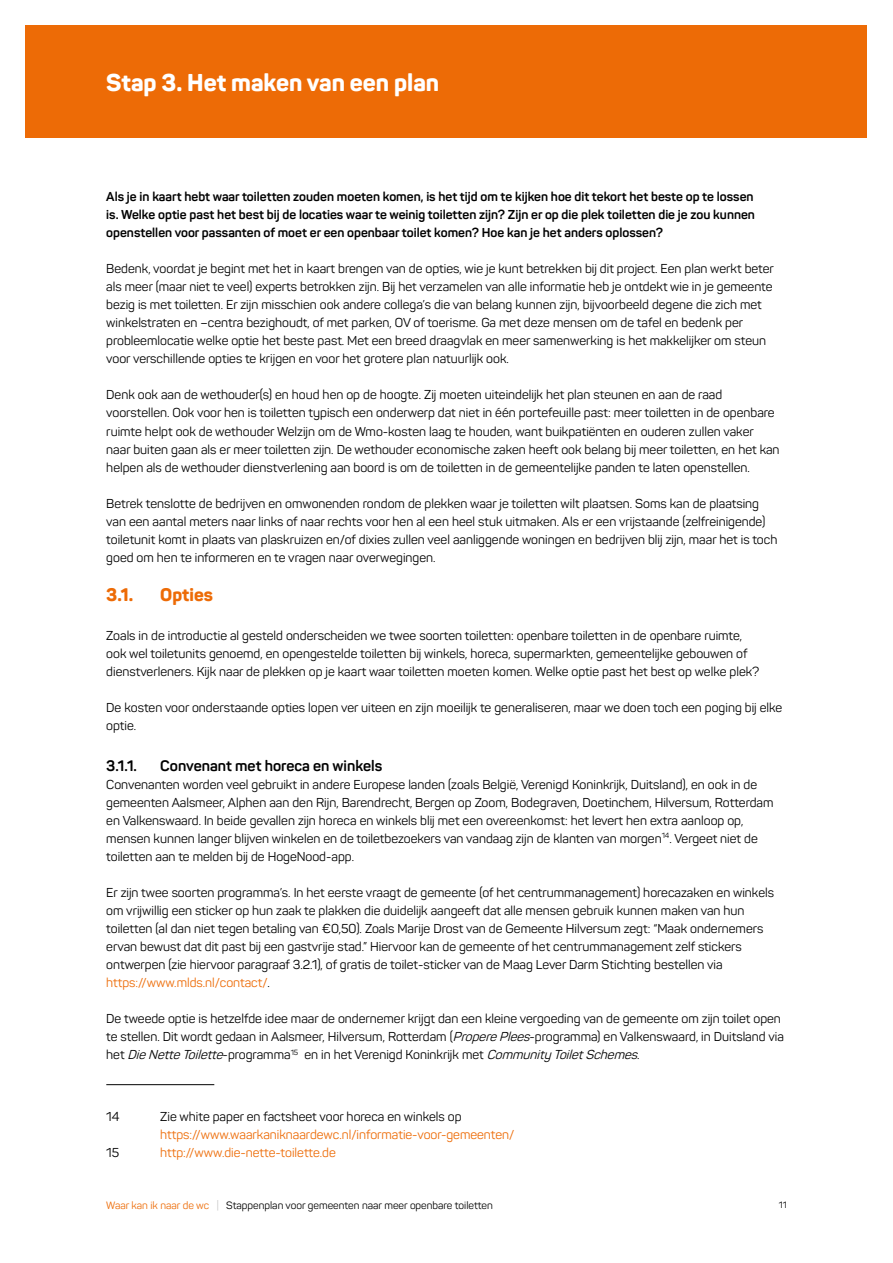
<style>
.page{position:relative;width:893px;height:1263px;background:#fff}
.page>*{position:absolute;margin:0;border:0;box-sizing:border-box;transform-origin:0 0}
.t1{font:800 24px "Panton";color:#fff}
.t2{font:800 18px "Panton";color:#ed6b06}
.t3{font:700 15px "Panton";color:#000}
.t4{font:12.75px/18px "Panton";color:#000}
.t5{font:700 12.75px/18px "Panton";color:#000;text-align:justify}
.t6{font:12.75px "Panton";color:#ed6b06}
.t7{font:10.5px "Panton";color:#000}
.t8{font:9px "Panton";color:#000}
.s1{color:#ed6b06}
.s2{font-style:italic}
.s3{color:#c6c6c6}
</style>
<div class="page">
<div style="left:26px;top:26px;width:841px;height:112px;background:#ed6b06"></div>
<hr style="left:106px;top:1084px;width:108px;height:1px;background:#000">
<h1 class="t1" style="left:106px;top:67px;width:334px">Stap 3. Het maken van een plan</h1>
<p class="t5" style="left:106px;top:188px;width:650px">Als je in kaart hebt waar toiletten zouden moeten komen, is het tijd om te kijken hoe dit tekort het beste op te lossen is. Welke optie past het best bij de locaties waar te weinig toiletten zijn? Zijn er op die plek toiletten die je zou kunnen openstellen voor passanten of moet er een openbaar toilet komen? Hoe kan je het anders oplossen?</p>
<p class="t4" style="left:106px;top:260px;width:669px">Bedenk, voordat je begint met het in kaart brengen van de opties, wie je kunt betrekken bij dit project. Een plan werkt beter als meer (maar niet te veel) experts betrokken zijn. Bij het verzamelen van alle informatie heb je ontdekt wie in je gemeente bezig is met toiletten. Er zijn misschien ook andere collega’s die van belang kunnen zijn, bijvoorbeeld degene die zich met winkelstraten en –centra bezighoudt, of met parken, OV of toerisme. Ga met deze mensen om de tafel en bedenk per probleemlocatie welke optie het beste past. Met een breed draagvlak en meer samenwerking is het makkelijker om steun voor verschillende opties te krijgen en voor het grotere plan natuurlijk ook.</p>
<p class="t4" style="left:106px;top:386px;width:675px">Denk ook aan de wethouder(s) en houd hen op de hoogte. Zij moeten uiteindelijk het plan steunen en aan de raad voorstellen. Ook voor hen is toiletten typisch een onderwerp dat niet in één portefeuille past: meer toiletten in de openbare ruimte helpt ook de wethouder Welzijn om de Wmo-kosten laag te houden, want buikpatiënten en ouderen zullen vaker naar buiten gaan als er meer toiletten zijn. De wethouder economische zaken heeft ook belang bij meer toiletten, en het kan helpen als de wethouder dienstverlening aan boord is om de toiletten in de gemeentelijke panden te laten openstellen.</p>
<p class="t4" style="left:106px;top:494px;width:673px">Betrek tenslotte de bedrijven en omwonenden rondom de plekken waar je toiletten wilt plaatsen. Soms kan de plaatsing van een aantal meters naar links of naar rechts voor hen al een heel stuk uitmaken. Als er een vrijstaande (zelfreinigende) toiletunit komt in plaats van plaskruizen en/of dixies zullen veel aanliggende woningen en bedrijven blij zijn, maar het is toch goed om hen te informeren en te vragen naar overwegingen.</p>
<h2 class="t2" style="left:106px;top:583px;width:29px">3.1.</h2>
<h2 class="t2" style="left:160px;top:583px;width:54px">Opties</h2>
<p class="t4" style="left:106px;top:627px;width:655px">Zoals in de introductie al gesteld onderscheiden we twee soorten toiletten: openbare toiletten in de openbare ruimte, ook wel toiletunits genoemd, en opengestelde toiletten bij winkels, horeca, supermarkten, gemeentelijke gebouwen of dienstverleners. Kijk naar de plekken op je kaart waar toiletten moeten komen. Welke optie past het best op welke plek?</p>
<p class="t4" style="left:106px;top:699px;width:678px">De kosten voor onderstaande opties lopen ver uiteen en zijn moeilijk te generaliseren, maar we doen toch een poging bij elke optie.</p>
<p class="t3" style="left:106px;top:756px;width:32px">3.1.1.</p>
<p class="t3" style="left:160px;top:756px;width:223px">Convenant met horeca en winkels</p>
<p class="t4" style="left:106px;top:775px;width:669px">Convenanten worden veel gebruikt in andere Europese landen (zoals België, Verenigd Koninkrijk, Duitsland), en ook in de gemeenten Aalsmeer, Alphen aan den Rijn, Barendrecht, Bergen op Zoom, Bodegraven, Doetinchem, Hilversum, Rotterdam en Valkenswaard. In beide gevallen zijn horeca en winkels blij met een overeenkomst: het levert hen extra aanloop op, mensen kunnen langer blijven winkelen en de toiletbezoekers van vandaag zijn de klanten van morgen<sup>14</sup>. Vergeet niet de toiletten aan te melden bij de HogeNood-app.</p>
<p class="t4" style="left:106px;top:883px;width:669px">Er zijn twee soorten programma’s. In het eerste vraagt de gemeente (of het centrummanagement) horecazaken en winkels om vrijwillig een sticker op hun zaak te plakken die duidelijk aangeeft dat alle mensen gebruik kunnen maken van hun toiletten (al dan niet tegen betaling van €0,50). Zoals Marije Drost van de Gemeente Hilversum zegt: “Maak ondernemers ervan bewust dat dit past bij een gastvrije stad.” Hiervoor kan de gemeente of het centrummanagement zelf stickers ontwerpen (zie hiervoor paragraaf 3.2.1), of gratis de toilet-sticker van de Maag Lever Darm Stichting bestellen via <span class="s1">https://www.mlds.nl/contact/</span>.</p>
<p class="t4" style="left:106px;top:1009px;width:679px">De tweede optie is hetzelfde idee maar de ondernemer krijgt dan een kleine vergoeding van de gemeente om zijn toilet open te stellen. Dit wordt gedaan in Aalsmeer, Hilversum, Rotterdam (<span class="s2">ProperePlees</span>-programma) en Valkenswaard, in Duitsland via het <span class="s2">DieNetteToilette</span>-programma<sup>15</sup> en in het Verenigd Koninkrijk met <span class="s2">CommunityToiletSchemes</span>.</p>
<p class="t4" style="left:106px;top:1107px;width:15px">14</p>
<p class="t4" style="left:160px;top:1107px;width:303px">Zie white paper en factsheet voor horeca en winkels op</p>
<p class="t6" style="left:160px;top:1126px;width:356px">https://www.waarkaniknaardewc.nl/informatie-voor-gemeenten/</p>
<p class="t4" style="left:106px;top:1143px;width:15px">15</p>
<p class="t6" style="left:160px;top:1144px;width:177px">http://www.die-nette-toilette.de</p>
<p class="t7" style="left:106px;top:1199px;width:388px"><span class="s1">Waar kan ik naar de wc</span> <span class="s3">|</span> Stappenplan voor gemeenten naar meer openbare toiletten</p>
<p class="t8" style="left:779px;top:1199px;width:9px">11</p>
</div>
